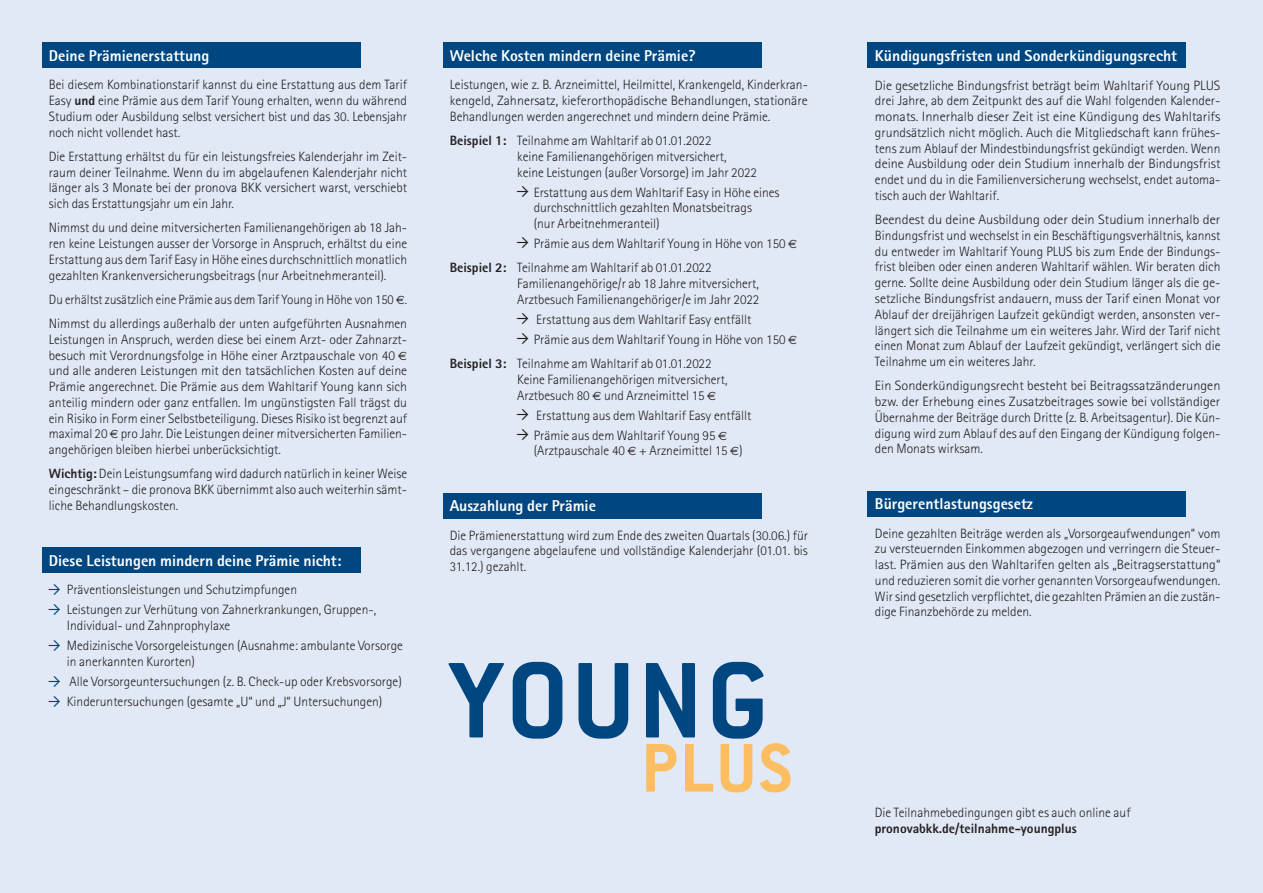
<style>
.page{position:relative;width:1263px;height:893px;background:#e1e9f6}
.page>*{position:absolute;margin:0;border:0;box-sizing:border-box;transform-origin:0 0}
.t1{font:118.2px "Conduit ITCTT Bold";letter-spacing:.03em;color:#004680}
.t2{font:75.6px "Conduit ITCTT Bold";color:#fdbe62}
.t3{font:800 15.75px "Rotis Sans Serif";color:#fff}
.t4{font:300 13.5px/15.8px "Rotis Sans Serif";color:#231f20}
.t5{font:300 13.5px/15.8px "Rotis Sans Serif";color:#231f20;text-align:justify;scale:1.06 1}
.t6{font:300 13.5px/15.8px "Rotis Sans Serif";color:#231f20;text-align:justify;scale:1.04 1}
.t7{font:300 13.5px/15.8px "Rotis Sans Serif";color:#231f20;text-align:justify;scale:1.05 1}
.t8{font:300 13.5px/24.3px "Rotis Sans Serif";color:#231f20;scale:.96 1}
.t9{font:800 13.5px "Rotis Sans Serif";color:#231f20}
.s1{font-weight:800}
.s2{font-family:"Euro Sans";font-weight:400;font-size:12px}
.s3{font-family:"Arrow Dynamic";font-weight:400;color:#004680}
.s4{font-family:"Arrow Dynamic";font-weight:400}
</style>
<div class="page">
<div style="left:43px;top:43px;width:318px;height:25px;background:#004680"></div>
<div style="left:443px;top:43px;width:319px;height:25px;background:#004680"></div>
<div style="left:43px;top:547px;width:318px;height:26px;background:#004680"></div>
<div style="left:867px;top:43px;width:319px;height:25px;background:#004680"></div>
<div style="left:867px;top:491px;width:319px;height:25px;background:#004680"></div>
<div style="left:443px;top:493px;width:319px;height:26px;background:#004680"></div>
<p class="t3" style="left:49px;top:45px;width:162px">Deine Prämienerstattung</p>
<p class="t4" style="left:49px;top:77px;width:360px;text-align:justify">Bei diesem Kombinationstarif kannst du eine Erstattung aus dem Tarif Easy <span class="s1">und</span> eine Prämie aus dem Tarif Young erhalten, wenn du während Studium oder Ausbildung selbst versichert bist und das 30. Lebensjahr noch nicht vollendet hast.</p>
<p class="t4" style="left:49px;top:148px;width:360px;text-align:justify">Die Erstattung erhältst du für ein leistungsfreies Kalenderjahr im Zeit&shy;raum deiner Teilnahme. Wenn du im abgelaufenen Kalenderjahr nicht länger als 3 Monate bei der pronova BKK versichert warst, verschiebt sich das Erstattungsjahr um ein Jahr.</p>
<p class="t4" style="left:49px;top:220px;width:360px;text-align:justify">Nimmst du und deine mitversicherten Familienangehörigen ab 18 Jah&shy;ren keine Leistungen ausser der Vorsorge in Anspruch, erhältst du eine Erstattung aus dem Tarif Easy in Höhe eines durchschnittlich monatlich gezahlten Krankenversicherungsbeitrags (nur Arbeitnehmeranteil).</p>
<p class="t8" style="left:49px;top:287px;width:375px">Du erhältst zusätzlich eine Prämie aus dem Tarif Young in Höhe von 150 <span class="s2">€</span>.<br>Nimmst du allerdings außerhalb der unten aufgeführten Ausnahmen</p>
<p class="t4" style="left:49px;top:331px;width:360px;text-align:justify">Leistungen in Anspruch, werden diese bei einem Arzt- oder Zahnarzt&shy;besuch mit Verordnungsfolge in Höhe einer Arztpauschale von 40 <span class="s2">€ </span>und alle anderen Leistungen mit den tatsächlichen Kosten auf deine Prämie angerechnet. Die Prämie aus dem Wahltarif Young kann sich anteilig mindern oder ganz entfallen. Im ungünstigsten Fall trägst du ein Risiko in Form einer Selbstbeteiligung. Dieses Risiko ist begrenzt auf maximal 20 <span class="s2">€</span> pro Jahr. Die Leistungen deiner mitversicherten Familien&shy;angehörigen bleiben hierbei unberücksichtigt.</p>
<p class="t4" style="left:49px;top:466px;width:360px;text-align:justify"><span class="s1">Wichtig:</span> Dein Leistungsumfang wird dadurch natürlich in keiner Weise eingeschränkt – die pronova BKK übernimmt also auch weiterhin sämt&shy;liche Behandlungskosten.</p>
<p class="t3" style="left:49px;top:550px;width:294px">Diese Leistungen mindern deine Prämie nicht:</p>
<p class="t4" style="left:49px;top:580px;width:329px;line-height:20px"><span class="s3">3</span> Präventionsleistungen und Schutzimpfungen<br><span class="s3">3</span> Leistungen zur Verhütung von Zahnerkrankungen, Gruppen-,</p>
<p class="t4" style="left:49px;top:615px;width:356px;line-height:20px;text-indent:18px">Individual- und Zahnprophylaxe<br><span class="s3">3</span> Medizinische Vorsorgeleistungen (Ausnahme: ambulante Vorsorge</p>
<p class="t4" style="left:49px;top:651px;width:354px;line-height:20px;text-indent:18px">in anerkannten Kurorten)<br><span class="s3">3</span> Alle Vorsorgeuntersuchungen (z. B. Check-up oder Krebsvorsorge)<br><span class="s3">3</span> Kinderuntersuchungen (gesamte „U“ und „J“ Untersuchungen)</p>
<p class="t3" style="left:450px;top:45px;width:247px">Welche Kosten mindern deine Prämie?</p>
<p class="t4" style="left:450px;top:77px;width:360px;text-align:justify">Leistungen, wie z. B. Arzneimittel, Heilmittel, Krankengeld, Kinderkran&shy;kengeld, Zahnersatz, kieferorthopädische Behandlungen, stationäre Behandlungen werden angerechnet und mindern deine Prämie.</p>
<p class="t4" style="left:517px;top:133px;width:241px;text-indent:-68px"><span class="s1">Beispiel 1:</span> Teilnahme am Wahltarif ab 01.01.2022<br>keine Familienangehörigen mitversichert,<br>keine Leistungen (außer Vorsorge) im Jahr 2022</p>
<p class="t4" style="left:534px;top:184px;width:247px;text-indent:-16px"><span class="s4">3</span> Erstattung aus dem Wahltarif Easy in Höhe eines durchschnittlich gezahlten Monatsbeitrags<br>(nur Arbeitnehmeranteil)</p>
<p class="t4" style="left:450px;top:232px;width:349px;line-height:24.2px;text-indent:68px"><span class="s4">3</span> Prämie aus dem Wahltarif Young in Höhe von 150 <span class="s2">€<br></span><span class="s1">Beispiel 2:</span> Teilnahme am Wahltarif ab 01.01.2022</p>
<p class="t4" style="left:517px;top:276px;width:244px">Familienangehörige/r ab 18 Jahre mitversichert,<br>Arztbesuch Familienangehöriger/e im Jahr 2022</p>
<p class="t4" style="left:517px;top:309px;width:282px;line-height:20px"><span class="s4">3</span> Erstattung aus dem Wahltarif Easy entfällt<br><span class="s4">3</span> Prämie aus dem Wahltarif Young in Höhe von 150 <span class="s2">€</span></p>
<p class="t4" style="left:517px;top:356px;width:212px;text-indent:-68px"><span class="s1">Beispiel 3:</span> Teilnahme am Wahltarif ab 01.01.2022<br>Keine Familienangehörigen mitversichert,<br>Arztbesuch 80 <span class="s2">€</span> und Arzneimittel 15 <span class="s2">€</span></p>
<p class="t4" style="left:517px;top:405px;width:236px;line-height:20px"><span class="s4">3</span> Erstattung aus dem Wahltarif Easy entfällt<br><span class="s4">3</span> Prämie aus dem Wahltarif Young 95 <span class="s2">€</span></p>
<p class="t4" style="left:534px;top:443px;width:211px">(Arztpauschale 40 <span class="s2">€</span> + Arzneimittel 15 <span class="s2">€</span>)</p>
<p class="t3" style="left:450px;top:496px;width:148px">Auszahlung der Prämie</p>
<p class="t4" style="left:450px;top:527px;width:360px;text-align:justify">Die Prämienerstattung wird zum Ende des zweiten Quartals (30.06.) für das vergangene abgelaufene und vollständige Kalenderjahr (01.01. bis 31.12.) gezahlt.</p>
<h1 class="t1" style="left:450px;top:631px;width:321px">YOUNG</h1>
<h2 class="t2" style="left:641px;top:724px;width:152px">PLUS</h2>
<p class="t3" style="left:875px;top:46px;width:304px">Kündigungsfristen und Sonderkündigungsrecht</p>
<p class="t6" style="left:875px;top:77px;width:334px">Die gesetzliche Bindungsfrist beträgt beim Wahltarif Young PLUS drei Jahre, ab dem Zeitpunkt des auf die Wahl folgenden Kalender&shy;monats. Innerhalb dieser Zeit ist eine Kündigung des Wahltarifs grundsätzlich nicht möglich. Auch die Mitgliedschaft kann frühes&shy;tens zum Ablauf der Mindestbindungsfrist gekündigt werden. Wenn deine Ausbildung oder dein Studium innerhalb der Bindungsfrist endet und du in die Familienversicherung wechselst, endet automa&shy;tisch auch der Wahltarif.</p>
<p class="t5" style="left:875px;top:212px;width:327px">Beendest du deine Ausbildung oder dein Studium innerhalb der Bindungsfrist und wechselst in ein Beschäftigungsverhältnis, kannst du entweder im Wahltarif Young PLUS bis zum Ende der Bindungs&shy;frist bleiben oder einen anderen Wahltarif wählen. Wir beraten dich gerne. Sollte deine Ausbildung oder dein Studium länger als die ge&shy;setzliche Bindungsfrist andauern, muss der Tarif einen Monat vor Ablauf der dreijährigen Laufzeit gekündigt werden, ansonsten ver&shy;längert sich die Teilnahme um ein weiteres Jahr. Wird der Tarif nicht einen Monat zum Ablauf der Laufzeit gekündigt, verlängert sich die Teilnahme um ein weiteres Jahr.</p>
<p class="t7" style="left:875px;top:378px;width:331px">Ein Sonderkündigungsrecht besteht bei Beitragssatzänderungen bzw. der Erhebung eines Zusatzbeitrages sowie bei vollständiger Übernahme der Beiträge durch Dritte (z. B. Arbeitsagentur). Die Kün&shy;digung wird zum Ablauf des auf den Eingang der Kündigung folgen&shy;den Monats wirksam.</p>
<p class="t3" style="left:875px;top:494px;width:160px">Bürgerentlastungsgesetz</p>
<p class="t4" style="left:875px;top:525px;width:347px;text-align:justify">Deine gezahlten Beiträge werden als „Vorsorgeaufwendungen“ vom zu versteuernden Einkommen abgezogen und verringern die Steuer&shy;last. Prämien aus den Wahltarifen gelten als „Beitragserstattung“ und reduzieren somit die vorher genannten Vorsorgeaufwendungen.<br>Wir sind gesetzlich verpflichtet, die gezahlten Prämien an die zustän&shy;dige Finanzbehörde zu melden.</p>
<p class="t4" style="left:875px;top:805px;width:257px">Die Teilnahmebedingungen gibt es auch online auf</p>
<p class="t9" style="left:875px;top:820px;width:203px">pronovabkk.de/teilnahme-youngplus</p>
</div>
